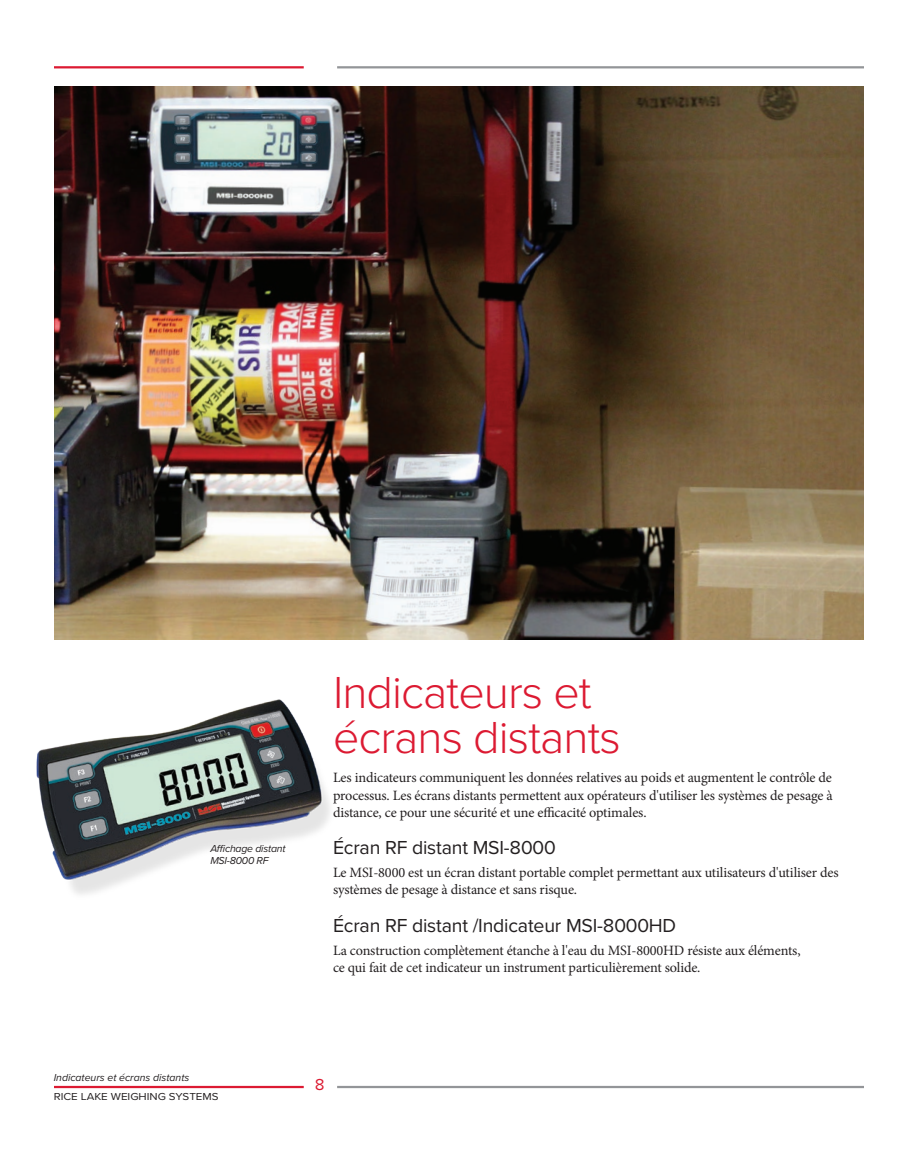
<style>
.page{position:relative;width:918px;height:1175px;background:#fff}
.page>*{position:absolute;margin:0;border:0;box-sizing:border-box;transform-origin:0 0}
.Headline__Light{font:300 46.5px/45px "Proxima Nova";letter-spacing:-.02em;color:#dc1a32}
.Body_Copy{font:19.5px "Proxima Nova";letter-spacing:-.01em;color:#231f20}
.t1{font:16.5px "Proxima Nova";color:#dc1a32}
.Body_Copy-2{font:14.25px/17.2px "Minion Pro";letter-spacing:-.01em;color:#231f20}
.CW_Message{font:italic 10.5px "Proxima Nova";color:#231f20}
.Caption__Flush_Left{font:italic 10.5px/12px "Proxima Nova";letter-spacing:-.02em;color:#231f20}
.t2{font:10.5px "Proxima Nova";color:#231f20;scale:1.1 1}
</style>
<div class="page">
<hr style="left:54px;top:1085px;width:250px;height:3px;background:#dc1a32">
<hr style="left:54px;top:66px;width:250px;height:2px;background:#dc1a32">
<hr style="left:337px;top:1085px;width:527px;height:3px;background:#939598">
<hr style="left:337px;top:66px;width:527px;height:2px;background:#939598">
<img style="left:36px;top:699px;width:294px;height:196px">
<img style="left:54px;top:86px;width:810px;height:553px">
<p class="Caption__Flush_Left" style="left:210px;top:841px;width:77px">Affichage distant<br>MSI-8000 RF</p>
<p class="Headline__Light" style="left:333px;top:667px;width:289px">Indicateurs et écrans distants</p>
<p class="Body_Copy-2" style="left:333px;top:769px;width:501px;text-align:justify">Les indicateurs communiquent les données relatives au poids et augmentent le contrôle de processus. Les écrans distants permettent aux opérateurs d'utiliser les systèmes de pesage à distance, ce pour une sécurité et une efficacité optimales.</p>
<p class="Body_Copy" style="left:333px;top:833px;width:224px">Écran RF distant MSI-8000</p>
<p class="Body_Copy-2" style="left:333px;top:864px;width:507px">Le MSI-8000 est un écran distant portable complet permettant aux utilisateurs d'utiliser des systèmes de pesage à distance et sans risque.</p>
<p class="Body_Copy" style="left:333px;top:910px;width:345px">Écran RF distant /Indicateur MSI-8000HD</p>
<p class="Body_Copy-2" style="left:333px;top:941px;width:469px">La construction complètement étanche à l'eau du MSI-8000HD résiste aux éléments, ce qui fait de cet indicateur un instrument particulièrement solide.</p>
<p class="CW_Message" style="left:54px;top:1069px;width:137px">Indicateurs et écrans distants</p>
<p class="t2" style="left:54px;top:1088px;width:151px">RICE LAKE WEIGHING SYSTEMS</p>
<p class="t1" style="left:315px;top:1072px;width:11px">8</p>
</div>
